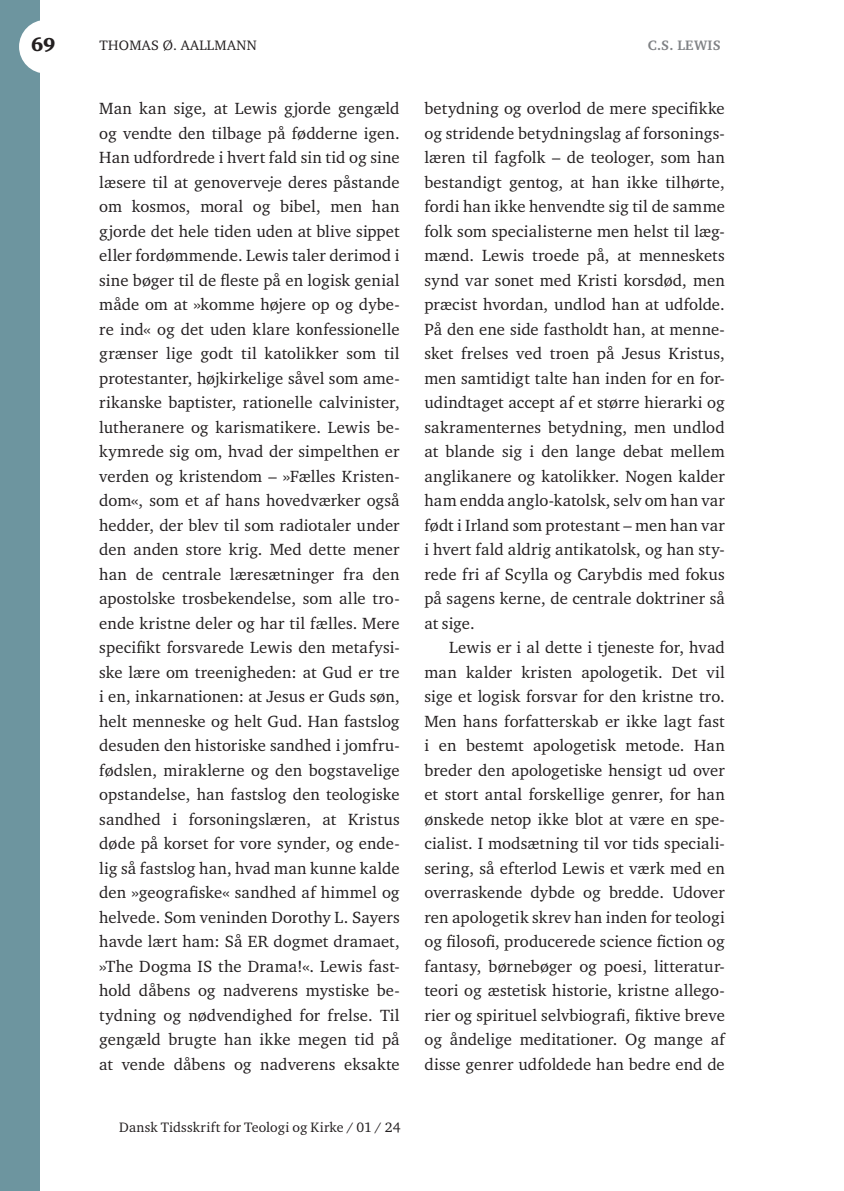
<style>
.page{position:relative;width:844px;height:1191px;background:#fff}
.page>*{position:absolute;margin:0;border:0;box-sizing:border-box;transform-origin:0 0}
.t1{font:900 19.25px "Charter ITC Std";color:#231f20}
.Tekst{font:16.62px/24.5px "Charter ITC Std";letter-spacing:.005em;color:#231f20;text-align:justify}
.Tekst_indryk{font:16.62px/24.5px "Charter ITC Std";letter-spacing:.005em;color:#231f20;text-align:justify}
.Toptekst_forfatter{font:14px "Charter ITC Std";letter-spacing:.025em;color:#231f20}
.Toptekst_forfatter-2{font:700 14px "Charter ITC Std";letter-spacing:.025em;color:#808285}
</style>
<div class="page">
<div style="left:0;top:0;width:40px;height:1191px;background:#6d959f"></div>
<div style="left:19px;top:20px;width:54px;height:54px;background:#fff;border-radius:50%"></div>
<p class="t1" style="left:31px;top:33px;width:26px">69</p>
<p class="Toptekst_forfatter" style="left:99px;top:37px;width:159px">THOMAS Ø. AALLMANN</p>
<p class="Toptekst_forfatter-2" style="left:647px;top:37px;width:74px">C.S. LEWIS</p>
<p class="Tekst" style="left:99px;top:96px;width:302px">Man kan sige, at Lewis gjorde gengæld og vendte den tilbage på fødderne igen.<br>Han udfordrede i hvert fald sin tid og sine læsere til at genoverveje deres påstande om kosmos, moral og bibel, men han gjorde det hele tiden uden at blive sippet eller fordømmende. Lewis taler derimod i sine bøger til de fleste på en logisk genial måde om at »komme højere op og dybe&shy;re ind« og det uden klare konfessionelle grænser lige godt til katolikker som til protestanter, højkirkelige såvel som ame&shy;rikanske baptister, rationelle calvinister, lutheranere og karismatikere. Lewis be&shy;kymrede sig om, hvad der simpelthen er verden og kristendom – »Fælles Kristen&shy;dom«, som et af hans hovedværker også hedder, der blev til som radiotaler under den anden store krig. Med dette mener han de centrale læresætninger fra den apostolske trosbekendelse, som alle tro&shy;ende kristne deler og har til fælles. Mere specifikt forsvarede Lewis den metafysi&shy;ske lære om treenigheden: at Gud er tre i en, inkarnationen: at Jesus er Guds søn, helt menneske og helt Gud. Han fastslog desuden den historiske sandhed i jomfru&shy;fødslen, miraklerne og den bogstavelige opstandelse, han fastslog den teologiske sandhed i forsoningslæren, at Kristus døde på korset for vore synder, og ende&shy;lig så fastslog han, hvad man kunne kalde den »geografiske« sandhed af himmel og helvede. Som veninden Dorothy L. Sayers havde lært ham: Så ER dogmet dramaet, »The Dogma IS the Drama!«. Lewis fast&shy;hold dåbens og nadverens mystiske be&shy;tydning og nødvendighed for frelse. Til gengæld brugte han ikke megen tid på at vende dåbens og nadverens eksakte</p>
<p class="Tekst" style="left:424px;top:96px;width:302px">betydning og overlod de mere specifikke og stridende betydningslag af forsonings&shy;læren til fagfolk – de teologer, som han bestandigt gentog, at han ikke tilhørte, fordi han ikke henvendte sig til de samme folk som specialisterne men helst til læg&shy;mænd. Lewis troede på, at menneskets synd var sonet med Kristi korsdød, men præcist hvordan, undlod han at udfolde.<br>På den ene side fastholdt han, at menne&shy;sket frelses ved troen på Jesus Kristus, men samtidigt talte han inden for en for&shy;udindtaget accept af et større hierarki og sakramenternes betydning, men undlod at blande sig i den lange debat mellem anglikanere og katolikker. Nogen kalder ham endda anglo-katolsk, selv om han var født i Irland som protestant – men han var i hvert fald aldrig antikatolsk, og han sty&shy;rede fri af Scylla og Carybdis med fokus på sagens kerne, de centrale doktriner så at sige.</p>
<p class="Tekst_indryk" style="left:424px;top:635px;width:302px;text-indent:25px">Lewis er i al dette i tjeneste for, hvad man kalder kristen apologetik. Det vil sige et logisk forsvar for den kristne tro.<br>Men hans forfatterskab er ikke lagt fast i en bestemt apologetisk metode. Han breder den apologetiske hensigt ud over et stort antal forskellige genrer, for han ønskede netop ikke blot at være en spe&shy;cialist. I modsætning til vor tids speciali&shy;sering, så efterlod Lewis et værk med en overraskende dybde og bredde. Udover ren apologetik skrev han inden for teologi og filosofi, producerede science fiction og fantasy, børnebøger og poesi, litteratur&shy;teori og æstetisk historie, kristne allego&shy;rier og spirituel selvbiografi, fiktive breve og åndelige meditationer. Og mange af disse genrer udfoldede han bedre end de</p>
<p class="Toptekst_forfatter" style="left:119px;top:1118px;width:283px">Dansk Tidsskrift for Teologi og Kirke / 01 / 24</p>
</div>
